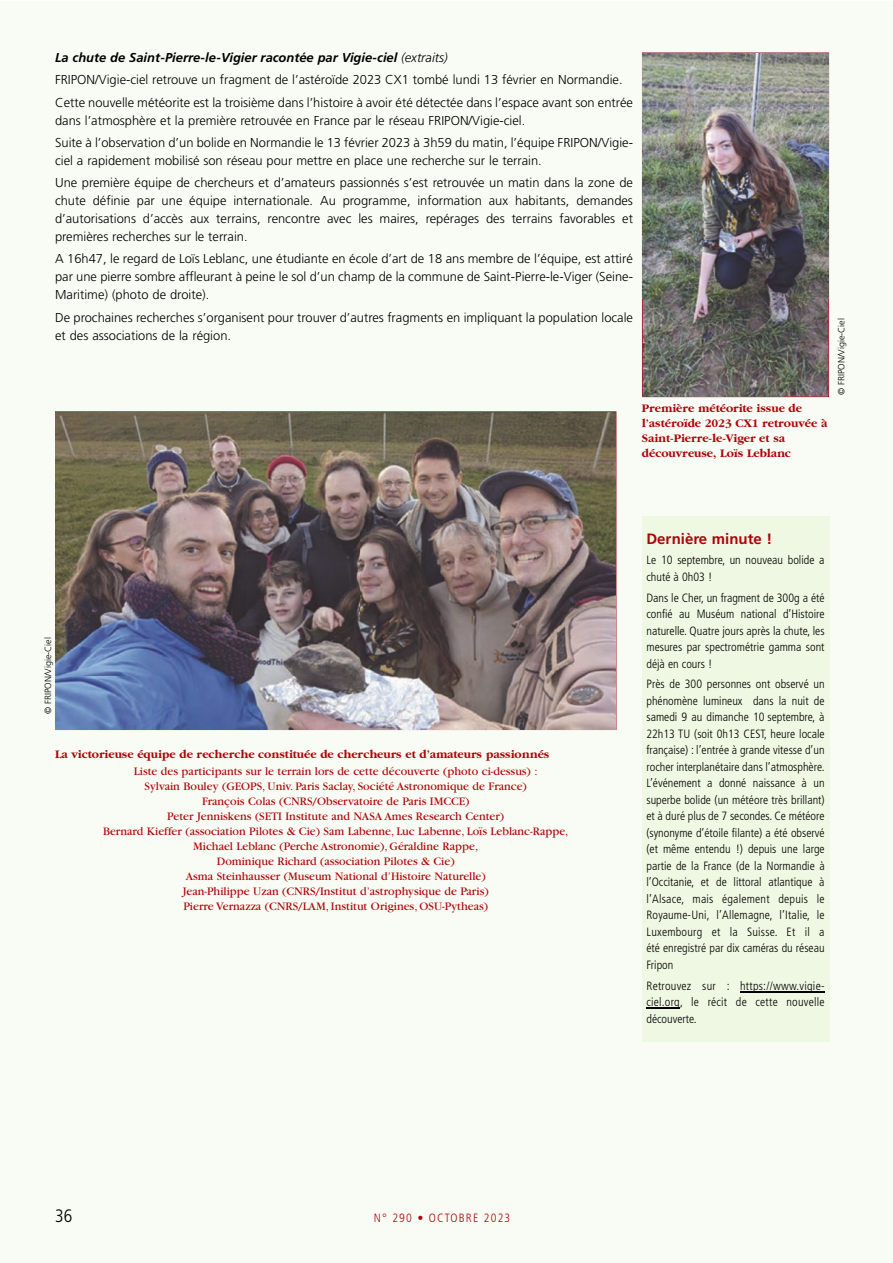
<style>
.page{position:relative;width:893px;height:1263px;background:#fff}
.page>*{position:absolute;margin:0;border:0;box-sizing:border-box;transform-origin:0 0}
.t1{font:300 condensed 18px "Frutiger";color:#000}
.t2{font:700 15px "Frutiger";color:#ad040a}
.t3{font:300 12.9px/18px "Frutiger";color:#000}
.t4{font:300 condensed 12px/16.5px "Frutiger";color:#000;text-align:justify}
.t5{font:12px/15px "Garamond";color:#ad040a;text-align:center}
.t6{font:700 12px/15px "Garamond";color:#ad040a}
.t7{font:300 condensed 12px "Frutiger";letter-spacing:.095em;color:#ad040a}
.t8{font:300 9px "Frutiger";color:#000}
.s1{font-weight:700;font-style:italic}
.s2{font-style:italic}
</style>
<div class="page">
<div style="left:0;top:2px;width:893px;height:1261px;background:#f9fcf4"></div>
<img style="left:643px;top:53px;width:138px;height:343px">
<img style="left:781px;top:53px;width:47px;height:343px">
<img style="left:643px;top:396px;width:139px;height:1px">
<div style="left:642px;top:516px;width:187px;height:526px;background:#eff8e2"></div>
<hr style="left:740px;top:991px;width:84px;height:2px;background:#000">
<hr style="left:646px;top:1008px;width:34px;height:1px;background:#000">
<img style="left:56px;top:412px;width:508px;height:317px">
<img style="left:564px;top:412px;width:51px;height:317px">
<img style="left:56px;top:729px;width:509px;height:1px">
<p class="t3" style="left:55px;top:48px;width:579px;line-height:22.2px"><span class="s1">La chute de Saint-Pierre-le-Vigier racontée par Vigie-ciel</span> <span class="s2">(extraits)<br></span>FRIPON/Vigie-ciel retrouve un fragment de l’astéroïde 2023 CX1 tombé lundi 13 février en Normandie.<br>Cette nouvelle météorite est la troisième dans l’histoire à avoir été détectée dans l’espace avant son entrée</p>
<p class="t3" style="left:55px;top:110px;width:579px;line-height:22.2px">dans l’atmosphère et la première retrouvée en France par le réseau FRIPON/Vigie-ciel.<br>Suite à l’observation d’un bolide en Normandie le 13 février 2023 à 3h59 du matin, l’équipe FRIPON/Vigie-</p>
<p class="t3" style="left:55px;top:150px;width:579px;line-height:22.2px">ciel a rapidement mobilisé son réseau pour mettre en place une recherche sur le terrain.<br>Une première équipe de chercheurs et d’amateurs passionnés s’est retrouvée un matin dans la zone de</p>
<p class="t3" style="left:55px;top:193px;width:579px;text-align:justify">chute définie par une équipe internationale. Au programme, information aux habitants, demandes d’autorisations d’accès aux terrains, rencontre avec les maires, repérages des terrains favorables et premières recherches sur le terrain.</p>
<p class="t3" style="left:55px;top:251px;width:579px;text-align:justify">A 16h47, le regard de Loïs Leblanc, une étudiante en école d’art de 18 ans membre de l’équipe, est attiré par une pierre sombre affleurant à peine le sol d’un champ de la commune de Saint-Pierre-le-Viger (Seine-Maritime) (photo de droite).</p>
<p class="t3" style="left:55px;top:309px;width:579px">De prochaines recherches s’organisent pour trouver d’autres fragments en impliquant la population locale et des associations de la région.</p>
<p class="t6" style="left:642px;top:402px;width:187px">Première météorite issue de l’astéroïde 2023 CX1 retrouvée à<br>Saint-Pierre-le-Viger et sa découvreuse, Loïs Leblanc</p>
<p class="t8" style="left:837px;top:395px;width:79px;rotate:-90deg">© FRIPON/Vigie-Ciel</p>
<p class="t8" style="left:45px;top:714px;width:79px;rotate:-90deg">© FRIPON/Vigie-Ciel</p>
<p class="t6" style="left:55px;top:748px;width:496px">La victorieuse équipe de recherche constituée de chercheurs et d’amateurs passionnés</p>
<p class="t5" style="left:103px;top:765px;width:467px">Liste des participants sur le terrain lors de cette découverte (photo ci-dessus) :<br>Sylvain Bouley (GEOPS, Univ. Paris Saclay, Société Astronomique de France)<br>François Colas (CNRS/Observatoire de Paris IMCCE)<br>Peter Jenniskens (SETI Institute and NASA Ames Research Center)<br>Bernard Kieffer (association Pilotes &amp; Cie) Sam Labenne, Luc Labenne, Loïs Leblanc-Rappe, Michael Leblanc (Perche Astronomie), Géraldine Rappe,<br>Dominique Richard (association Pilotes &amp; Cie)<br>Asma Steinhausser (Museum National d’Histoire Naturelle)<br>Jean-Philippe Uzan (CNRS/Institut d’astrophysique de Paris)<br>Pierre Vernazza (CNRS/LAM, Institut Origines, OSU-Pytheas)</p>
<p class="t2" style="left:646px;top:532px;width:127px">Dernière minute !</p>
<p class="t4" style="left:646px;top:553px;width:180px">Le 10 septembre, un nouveau bolide a chuté à 0h03 !</p>
<p class="t4" style="left:646px;top:590px;width:180px">Dans le Cher, un fragment de 300g a été confié au Muséum national d’Histoire naturelle. Quatre jours après la chute, les mesures par spectrométrie gamma sont déjà en cours !</p>
<p class="t4" style="left:646px;top:677px;width:180px">Près de 300 personnes ont observé un phénomène lumineux dans la nuit de samedi 9 au dimanche 10 septembre, à 22h13 TU (soit 0h13 CEST, heure locale française) : l’entrée à grande vitesse d’un rocher interplanétaire dans l’atmosphère.<br>L’événement a donné naissance à un superbe bolide (un météore très brillant) et à duré plus de 7 secondes. Ce météore (synonyme d’étoile filante) a été observé (et même entendu !) depuis une large partie de la France (de la Normandie à l’Occitanie, et de littoral atlantique à l’Alsace, mais également depuis le Royaume-Uni, l’Allemagne, l’Italie, le Luxembourg et la Suisse. Et il a été enregistré par dix caméras du réseau Fripon</p>
<p class="t4" style="left:646px;top:978px;width:180px">Retrouvez sur : https://www.vigie&shy;ciel.org, le récit de cette nouvelle découverte.</p>
<h1 class="t1" style="left:55px;top:1208px;width:19px">36</h1>
<p class="t7" style="left:374px;top:1213px;width:138px">N° 290 • OCTOBRE 2023</p>
</div>
